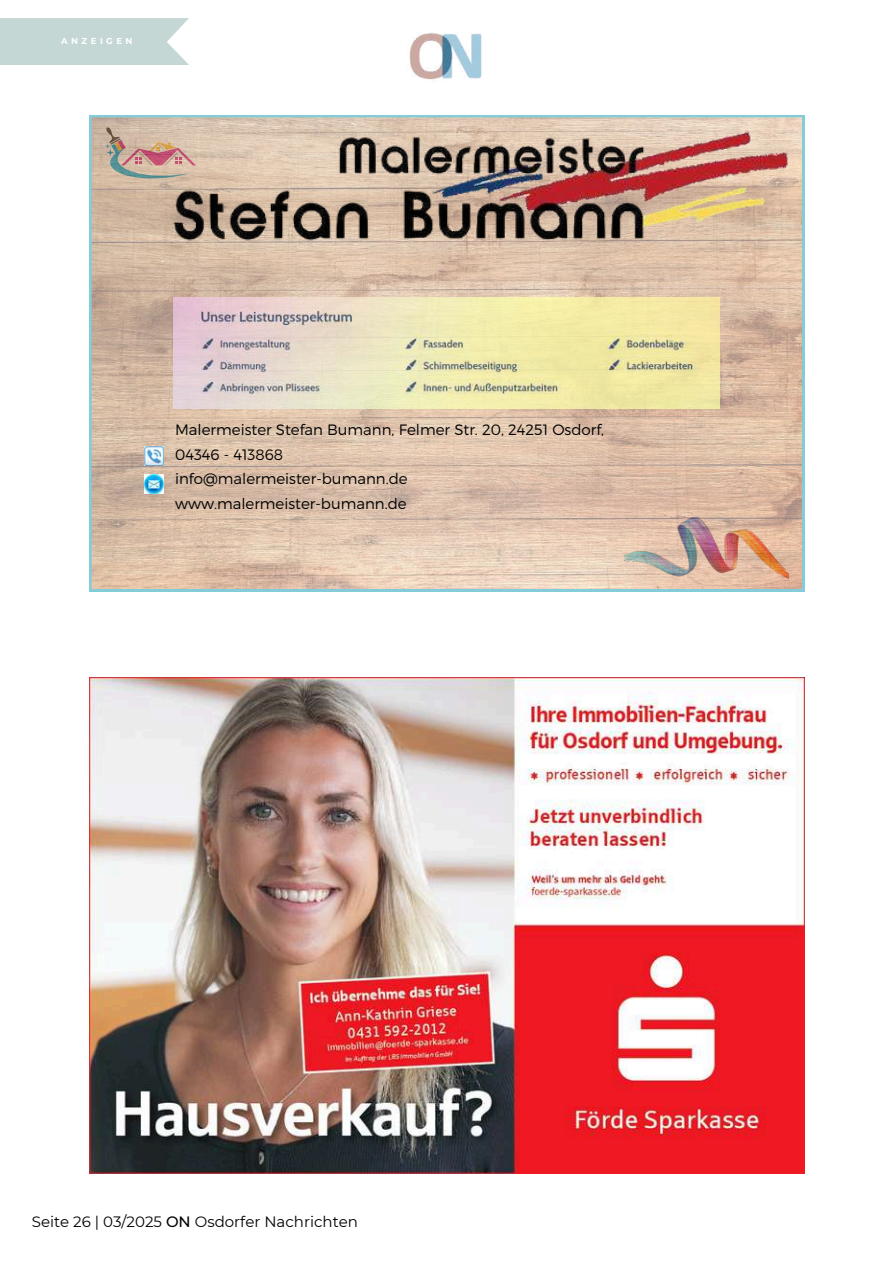
<style>
.page{position:relative;width:894px;height:1264px;background:#fff}
.page>*{position:absolute;margin:0;border:0;box-sizing:border-box;transform-origin:0 0}
.t1{font:300 15px/24.8px "Montserrat";color:#000}
.t2{font:15px "Montserrat";color:#000}
.t3{font:700 8.55px "Montserrat";letter-spacing:.4em;color:#fff}
.s1{font-weight:500}
</style>
<div class="page">
<img style="left:409px;top:33px;width:73px;height:47px">
<img style="left:89px;top:677px;width:714px;height:496px">
<svg style="left:89px;top:115px;width:715px;height:476px;background:#d8bea9"></svg>
<img style="left:174px;top:297px;width:545px;height:112px">
<img style="left:160px;top:127px;width:638px;height:118px">
<img style="left:145px;top:446px;width:19px;height:20px">
<img style="left:145px;top:474px;width:19px;height:19px">
<div style="left:0;top:18px;width:189px;height:47px;background:#c4d7d5"></div>
<p class="t3" style="left:61px;top:36px;width:73px">ANZEIGEN</p>
<p class="t1" style="left:175px;top:416px;width:430px">Malermeister Stefan Bumann, Felmer Str. 20, 24251 Osdorf, 04346 - 413868<br>info@malermeister-bumann.de www.malermeister-bumann.de</p>
<p class="t2" style="left:32px;top:1211px;width:327px">Seite 26 | 03/2025 <span class="s1">ON</span> Osdorfer Nachrichten</p>
</div>
